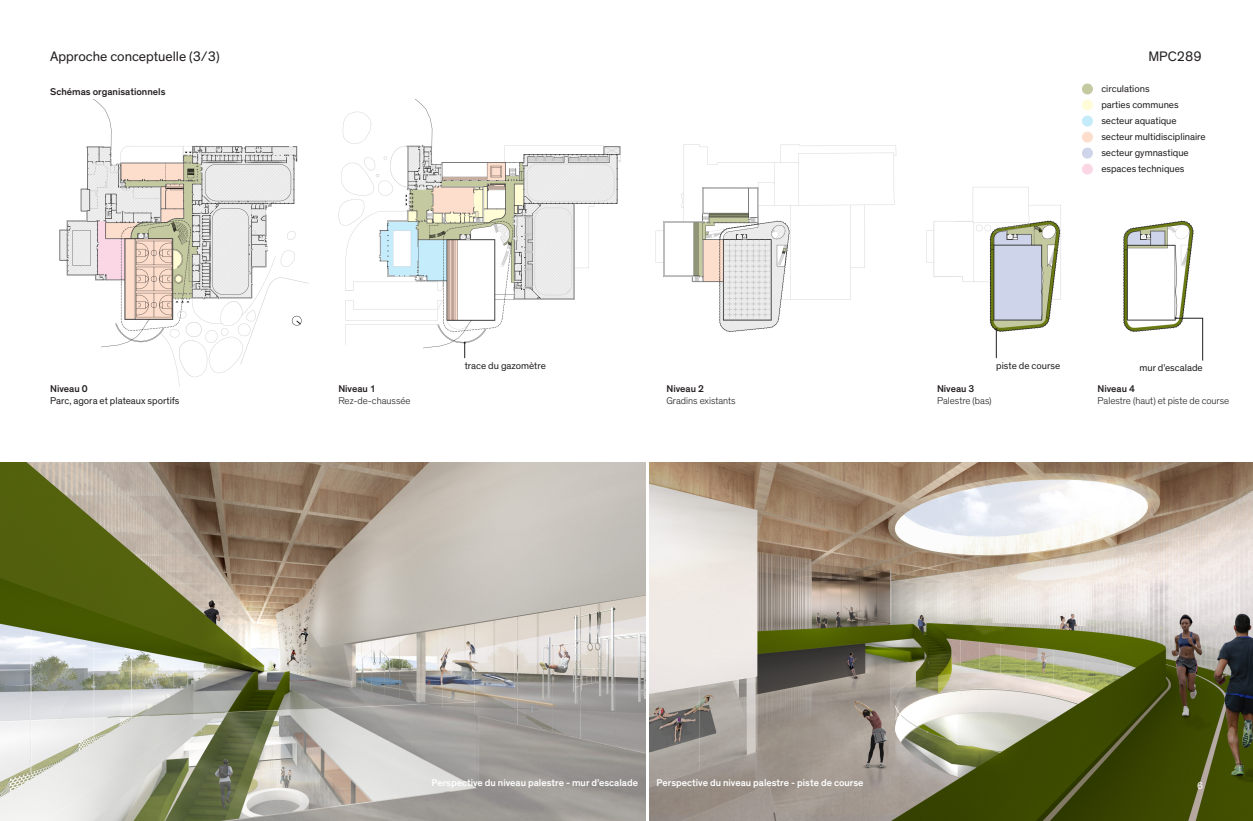
<style>
.page{position:relative;width:1253px;height:821px;background:#fff}
.page>*{position:absolute;margin:0;border:0;box-sizing:border-box;transform-origin:0 0}
.t1{font:14px "Theinhardt";color:#231f20}
.t2{font:10px/16px "Theinhardt";color:#231f20}
.t3{font:500 10px "Theinhardt";color:#fff}
.t4{font:300 10px "Theinhardt";color:#231f20}
.t5{font:500 10px "Theinhardt";color:#231f20}
.t6{font:10px "Theinhardt";color:#fff}
</style>
<div class="page">
<img style="left:0;top:462px;width:645px;height:358px">
<img style="left:650px;top:462px;width:602px;height:358px">
<img style="left:59px;top:99px;width:1145px;height:288px">
<div style="left:1082px;top:100px;width:10px;height:10px;background:#fffcd7;border-radius:50%"></div>
<div style="left:1081px;top:100px;width:11px;height:10px;border:1px solid #fffcd7;border-radius:50%"></div>
<div style="left:1082px;top:84px;width:10px;height:10px;background:#c4c9a0;border-radius:50%"></div>
<div style="left:1081px;top:83px;width:11px;height:11px;border:1px solid #c4c9a0;border-radius:50%"></div>
<div style="left:1082px;top:116px;width:10px;height:10px;background:#c4ebfa;border-radius:50%"></div>
<div style="left:1081px;top:116px;width:11px;height:10px;border:1px solid #c4ebfa;border-radius:50%"></div>
<div style="left:1082px;top:148px;width:10px;height:10px;background:#ced4ea;border-radius:50%"></div>
<div style="left:1081px;top:148px;width:11px;height:10px;border:1px solid #ced4ea;border-radius:50%"></div>
<div style="left:1082px;top:164px;width:10px;height:10px;background:#fbd7e5;border-radius:50%"></div>
<div style="left:1081px;top:164px;width:11px;height:10px;border:1px solid #fbd7e5;border-radius:50%"></div>
<div style="left:1082px;top:132px;width:10px;height:10px;background:#fddecc;border-radius:50%"></div>
<div style="left:1081px;top:132px;width:11px;height:10px;border:1px solid #fddecc;border-radius:50%"></div>
<svg style="left:995px;top:328px;width:2px;height:30px"></svg>
<svg style="left:463px;top:341px;width:2px;height:17px"></svg>
<svg style="left:1174px;top:317px;width:28px;height:44px"></svg>
<h1 class="t1" style="left:50px;top:49px;width:171px">Approche conceptuelle (3/3)</h1>
<h1 class="t1" style="left:1148px;top:49px;width:55px">MPC289</h1>
<p class="t5" style="left:50px;top:85px;width:117px">Schémas organisationnels</p>
<p class="t2" style="left:1101px;top:80px;width:50px">circulations</p>
<p class="t2" style="left:1101px;top:96px;width:79px">parties communes</p>
<p class="t2" style="left:1101px;top:112px;width:77px">secteur aquatique</p>
<p class="t2" style="left:1101px;top:128px;width:106px">secteur multidisciplinaire</p>
<p class="t2" style="left:1101px;top:144px;width:89px">secteur gymnastique espaces techniques</p>
<p class="t5" style="left:50px;top:382px;width:39px">Niveau 0</p>
<p class="t2" style="left:50px;top:392px;width:131px">Parc, agora et plateaux sportifs</p>
<p class="t5" style="left:338px;top:382px;width:39px">Niveau 1</p>
<p class="t4" style="left:338px;top:394px;width:74px">Rez-de-chaussée</p>
<p class="t2" style="left:464px;top:357px;width:83px">trace du gazomètre</p>
<p class="t2" style="left:996px;top:357px;width:65px">piste de course</p>
<p class="t2" style="left:1139px;top:359px;width:65px">mur d’escalade</p>
<p class="t5" style="left:666px;top:382px;width:39px">Niveau 2</p>
<p class="t4" style="left:666px;top:394px;width:71px">Gradins existants</p>
<p class="t5" style="left:937px;top:382px;width:39px">Niveau 3</p>
<p class="t4" style="left:937px;top:394px;width:56px">Palestre (bas)</p>
<p class="t5" style="left:1097px;top:382px;width:39px">Niveau 4</p>
<p class="t4" style="left:1097px;top:394px;width:133px">Palestre (haut) et piste de course</p>
<p class="t3" style="left:431px;top:776px;width:208px">Perspective du niveau palestre - mur d’escalade</p>
<p class="t3" style="left:656px;top:776px;width:208px">Perspective du niveau palestre - piste de course</p>
<p class="t6" style="left:1196px;top:779px;width:7px">6</p>
</div>
